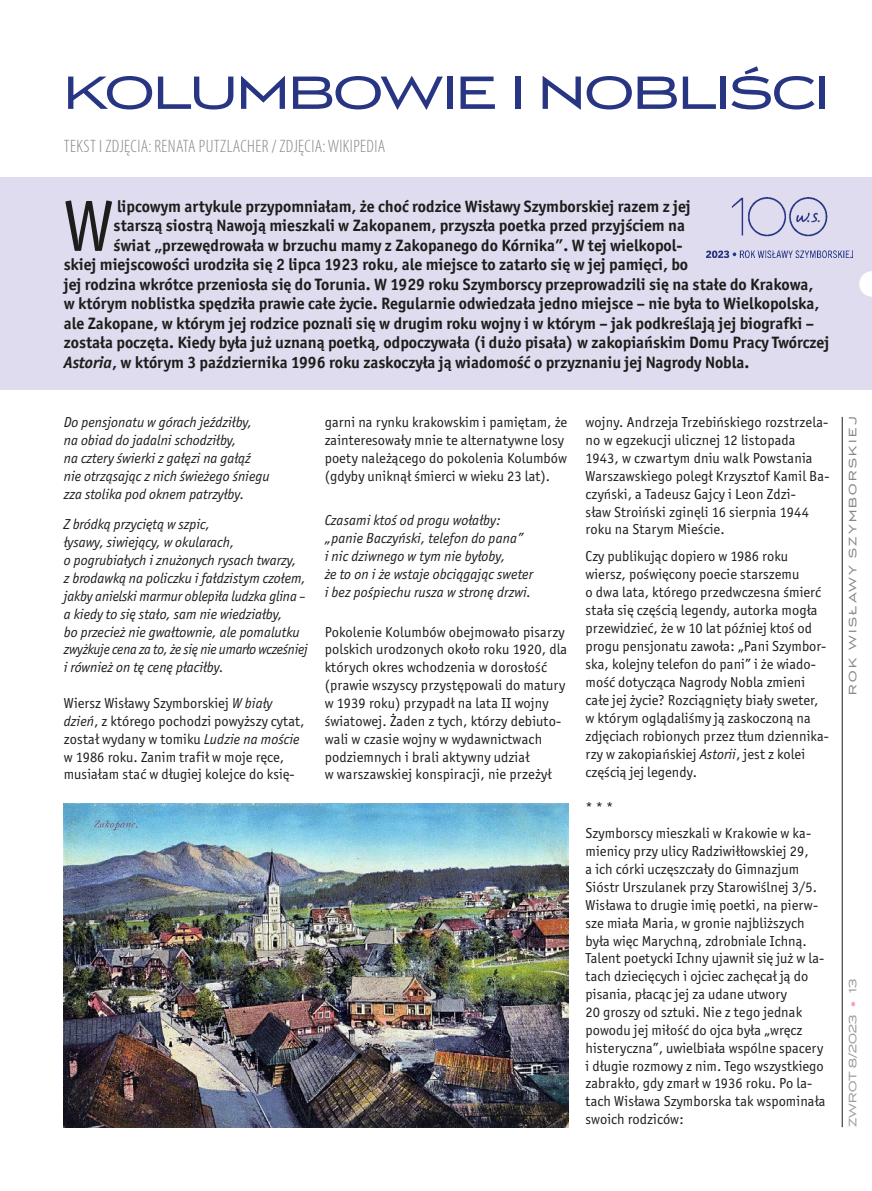
<style>
.page{position:relative;width:872px;height:1191px;background:#fff}
.page>*{position:absolute;margin:0;border:0;box-sizing:border-box;transform-origin:0 0}
.t1{font:72.75px "Officina Sans Itc TOT";color:#1d1d1b}
.t2{font:51.75px "Luxury Gold";letter-spacing:-.015em;color:#283583}
.t3{font:300 condensed 18px "Myriad Pro";letter-spacing:.02em;color:#878787}
.t4{font:700 16.5px "Officina Sans Itc TOT";color:#1d1d1b}
.t5{font:14.4px/17.9px "Officina Sans Itc TOT";letter-spacing:.005em;color:#1d1d1b}
.t6{font:italic 14.4px/17.9px "Officina Sans Itc TOT";color:#1d1d1b}
.t7{font:12px "Luxury Gold";letter-spacing:.2em;color:#878787}
.t8{font:12px "Luxury Gold";letter-spacing:.015em;color:#9d9d9d}
.s1{font-style:italic}
.s2{color:#f29fc5}
</style>
<div class="page">
<div style="left:0;top:178px;width:872px;height:212px;background:#dedcee"></div>
<img style="left:64px;top:804px;width:504px;height:323px">
<img style="left:706px;top:198px;width:147px;height:59px">
<hr style="left:842px;top:417px;width:1px;height:710px;background:#1d1d1b">
<svg style="left:859px;top:271px;width:13px;height:26px"></svg>
<h2 class="t2" style="left:64px;top:65px;width:767px">KOLUMBOWIE I NOBLIŚCI</h2>
<p class="t3" style="left:64px;top:136px;width:323px">TEKST I ZDJĘCIA: RENATA PUTZLACHER / ZDJĘCIA: WIKIPEDIA</p>
<h1 class="t1" style="left:64px;top:184px;width:51px">W</h1>
<p class="t4" style="left:117px;top:196px;width:575px">lipcowym artykule przypomniałam, że choć rodzice Wisławy Szymborskiej razem z jej</p>
<p class="t4" style="left:114px;top:215px;width:573px">starszą siostrą Nawoją mieszkali w Zakopanem, przyszła poetka przed przyjściem na</p>
<p class="t4" style="left:114px;top:235px;width:570px">świat „przewędrowała w brzuchu mamy z Zakopanego do Kórnika”. W tej wielkopol-</p>
<p class="t4" style="left:64px;top:254px;width:626px">skiej miejscowości urodziła się 2 lipca 1923 roku, ale miejsce to zatarło się w jej pamięci, bo</p>
<p class="t4" style="left:64px;top:274px;width:751px">jej rodzina wkrótce przeniosła się do Torunia. W 1929 roku Szymborscy przeprowadzili się na stałe do Krakowa,</p>
<p class="t4" style="left:64px;top:293px;width:757px">w którym noblistka spędziła prawie całe życie. Regularnie odwiedzała jedno miejsce – nie była to Wielkopolska,</p>
<p class="t4" style="left:64px;top:313px;width:751px">ale Zakopane, w którym jej rodzice poznali się w drugim roku wojny i w którym – jak podkreślają jej biografki –</p>
<p class="t4" style="left:64px;top:332px;width:767px">została poczęta. Kiedy była już uznaną poetką, odpoczywała (i dużo pisała) w zakopiańskim Domu Pracy Twórczej</p>
<p class="t4" style="left:64px;top:352px;width:687px"><span class="s1">Astoria</span>, w którym 3 października 1996 roku zaskoczyła ją wiadomość o przyznaniu jej Nagrody Nobla.</p>
<p class="t6" style="left:64px;top:414px;width:207px">Do pensjonatu w górach jeździłby, na obiad do jadalni schodziłby,<br>na cztery świerki z gałęzi na gałąź nie otrząsając z nich świeżego śniegu zza stolika pod oknem patrzyłby.</p>
<p class="t6" style="left:64px;top:516px;width:245px">Z bródką przyciętą w szpic,<br>łysawy, siwiejący, w okularach,<br>o pogrubiałych i znużonych rysach twarzy,<br>z brodawką na policzku i fałdzistym czołem, jakby anielski marmur oblepiła ludzka glina – a kiedy to się stało, sam nie wiedziałby,<br>bo przecież nie gwałtownie, ale pomalutku zwyżkuje cena za to, że się nie umarło wcześniej i również on tę cenę płaciłby.</p>
<p class="t5" style="left:64px;top:694px;width:242px">Wiersz Wisławy Szymborskiej <span class="s1">W biały dzień</span>, z którego pochodzi powyższy cytat, został wydany w tomiku <span class="s1">Ludzie na moście </span>w 1986 roku. Zanim trafił w moje ręce, musiałam stać w długiej kolejce do księ-</p>
<p class="t5" style="left:325px;top:414px;width:244px">garni na rynku krakowskim i pamiętam, że zainteresowały mnie te alternatywne losy poety należącego do pokolenia Kolumbów (gdyby uniknął śmierci w wieku 23 lat).</p>
<p class="t6" style="left:325px;top:511px;width:210px">Czasami ktoś od progu wołałby: „panie Baczyński, telefon do pana”<br>i nic dziwnego w tym nie byłoby,<br>że to on i że wstaje obciągając sweter i bez pośpiechu rusza w stronę drzwi.</p>
<p class="t5" style="left:325px;top:623px;width:244px">Pokolenie Kolumbów obejmowało pisarzy polskich urodzonych około roku 1920, dla których okres wchodzenia w dorosłość (prawie wszyscy przystępowali do matury w 1939 roku) przypadł na lata II wojny światowej. Żaden z tych, którzy debiuto&shy;wali w czasie wojny w wydawnictwach podziemnych i brali aktywny udział<br>w warszawskiej konspiracji, nie przeżył</p>
<p class="t5" style="left:585px;top:414px;width:245px">wojny. Andrzeja Trzebińskiego rozstrzela&shy;no w egzekucji ulicznej 12 listopada 1943, w czwartym dniu walk Powstania Warszawskiego poległ Krzysztof Kamil Ba&shy;czyński, a Tadeusz Gajcy i Leon Zdzi-<br>sław Stroiński zginęli 16 sierpnia 1944 roku na Starym Mieście.</p>
<p class="t5" style="left:585px;top:547px;width:245px">Czy publikując dopiero w 1986 roku wiersz, poświęcony poecie starszemu<br>o dwa lata, którego przedwczesna śmierć stała się częścią legendy, autorka mogła przewidzieć, że w 10 lat później ktoś od progu pensjonatu zawoła: „Pani Szymbor&shy;ska, kolejny telefon do pani” i że wiado&shy;mość dotycząca Nagrody Nobla zmieni całe jej życie? Rozciągnięty biały sweter, w którym oglądaliśmy ją zaskoczoną na zdjęciach robionych przez tłum dziennika&shy;rzy w zakopiańskiej <span class="s1">Astorii</span>, jest z kolei częścią jej legendy.</p>
<p class="t5" style="left:585px;top:794px;width:227px;line-height:26.4px">* * *<br>Szymborscy mieszkali w Krakowie w ka-</p>
<p class="t5" style="left:585px;top:842px;width:241px">mienicy przy ulicy Radziwiłłowskiej 29,<br>a ich córki uczęszczały do Gimnazjum Sióstr Urszulanek przy Starowiślnej 3/5.<br>Wisława to drugie imię poetki, na pierw&shy;sze miała Maria, w gronie najbliższych była więc Marychną, zdrobniale Ichną.<br>Talent poetycki Ichny ujawnił się już w la&shy;tach dziecięcych i ojciec zachęcał ją do pisania, płacąc jej za udane utwory<br>20 groszy od sztuki. Nie z tego jednak powodu jej miłość do ojca była „wręcz histeryczna”, uwielbiała wspólne spacery i długie rozmowy z nim. Tego wszystkiego zabrakło, gdy zmarł w 1936 roku. Po la&shy;tach Wisława Szymborska tak wspominała swoich rodziców:</p>
<p class="t7" style="left:846px;top:694px;width:279px;rotate:-90deg">ROK WISŁAWY SZYMBORSKIEJ</p>
<p class="t8" style="left:846px;top:1127px;width:150px;rotate:-90deg">ZWROT 8/2023 <span class="s2">•</span> 13</p>
</div>
